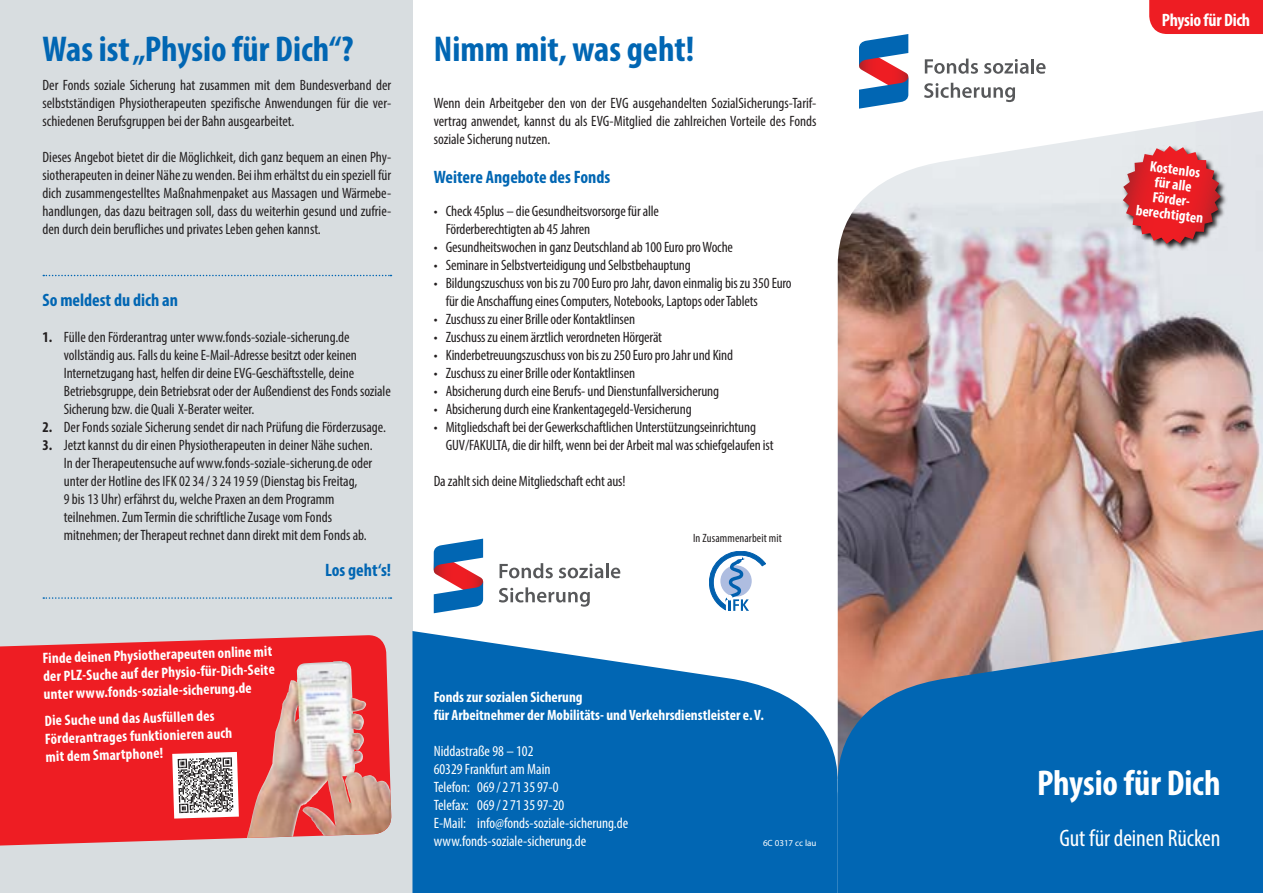
<style>
.page{position:relative;width:1263px;height:893px;background:#fff}
.page>*{position:absolute;margin:0;border:0;box-sizing:border-box;transform-origin:0 0}
._01_Headline_24_28{font:700 condensed 36px "Myriad Pro";color:#0166b3}
.t1{font:700 condensed 36px "Myriad Pro";letter-spacing:-.005em;color:#fff}
.t2{font:condensed 24px "Myriad Pro";letter-spacing:-.005em;color:#fff}
._01_Headline_24_28-2{font:700 condensed 18px "Myriad Pro";color:#0166b3}
._06_Anmelden_Headlin{font:700 condensed 18px "Myriad Pro";color:#0166b3}
._03_Body_fett{font:700 condensed 18px "Myriad Pro";letter-spacing:-.015em;color:#fff}
._06_Anmelden_Los_geh{font:700 condensed 18px "Myriad Pro";color:#0166b3}
._03_Body{font:condensed 15px/18px "Myriad Pro";letter-spacing:-.01em;color:#231f20}
._03_Body-2{font:700 condensed 15px/18px "Myriad Pro";color:#fff}
._03_Body-3{font:condensed 15px "Myriad Pro";color:#fff}
._03_Body_Aufzählung{font:condensed 15px "Myriad Pro";letter-spacing:-.01em;color:#231f20}
._09_Störer_weiß{font:700 condensed 15px/15px "Myriad Pro";color:#fff;text-align:center}
._05_Legende{font:condensed 12px "Myriad Pro";letter-spacing:.01em;color:#231f20}
.t3{font:9px "Myriad Pro";color:#fff}
.s1{font-weight:700}
</style>
<div class="page">
<div style="left:0;top:0;width:412px;height:893px;background:#d8dde0"></div>
<svg style="left:412px;top:631px;width:426px;height:262px;background:#237bbd"></svg>
<img style="left:838px;top:111px;width:425px;height:517px">
<svg style="left:925px;top:59px;width:53px;height:15px"></svg>
<svg style="left:984px;top:59px;width:44px;height:15px"></svg>
<hr style="left:1031px;top:59px;width:3px;height:14px;background:#57585a">
<svg style="left:1036px;top:63px;width:9px;height:11px"></svg>
<svg style="left:924px;top:83px;width:91px;height:19px"></svg>
<svg style="left:859px;top:34px;width:49px;height:75px"></svg>
<svg style="left:838px;top:628px;width:425px;height:265px;background:#1e6eae"></svg>
<svg style="left:500px;top:563px;width:53px;height:15px"></svg>
<svg style="left:559px;top:564px;width:44px;height:14px"></svg>
<hr style="left:606px;top:563px;width:3px;height:15px;background:#57585a">
<svg style="left:611px;top:568px;width:9px;height:10px"></svg>
<svg style="left:499px;top:587px;width:91px;height:20px"></svg>
<svg style="left:434px;top:539px;width:49px;height:74px"></svg>
<svg style="left:709px;top:551px;width:57px;height:60px"></svg>
<svg style="left:1122px;top:145px;width:106px;height:106px;background:#d7dadf"></svg>
<svg style="left:1123px;top:146px;width:97px;height:98px;background:#d94d52"></svg>
<svg style="left:43px;top:275px;width:348px;height:1px"></svg>
<svg style="left:43px;top:597px;width:348px;height:2px"></svg>
<svg style="left:0;top:635px;width:392px;height:211px;background:#ea383c"></svg>
<img style="left:247px;top:661px;width:94px;height:177px">
<div style="left:1149px;top:0;width:114px;height:34px;background:#ee1d23"></div>
<svg style="left:172px;top:752px;width:67px;height:67px;background:#b9a9aa"></svg>
<p class="_01_Headline_24_28" style="left:43px;top:27px;width:312px">Was ist „Physio für Dich“?</p>
<p class="_03_Body" style="left:43px;top:76px;width:350px;text-align:justify">Der Fonds soziale Sicherung hat zusammen mit dem Bundesverband der selbstständigen Physiotherapeuten spezifische Anwendungen für die ver&shy;schiedenen Berufsgruppen bei der Bahn ausgearbeitet.</p>
<p class="_03_Body" style="left:43px;top:148px;width:350px;text-align:justify">Dieses Angebot bietet dir die Möglichkeit, dich ganz bequem an einen Phy&shy;siotherapeuten in deiner Nähe zu wenden. Bei ihm erhältst du ein speziell für dich zusammengestelltes Maßnahmenpaket aus Massagen und Wärmebe&shy;handlungen, das dazu beitragen soll, dass du weiterhin gesund und zufrie&shy;den durch dein berufliches und privates Leben gehen kannst.</p>
<p class="_06_Anmelden_Headlin" style="left:43px;top:289px;width:137px">So meldest du dich an</p>
<p class="_03_Body" style="left:64px;top:328px;width:328px;text-indent:-21px"><span class="s1">1.</span> Fülle den Förderantrag unter www.fonds-soziale-sicherung.de vollständig aus. Falls du keine E-Mail-Adresse besitzt oder keinen Internetzugang hast, helfen dir deine EVG-Geschäftsstelle, deine Betriebsgruppe, dein Betriebsrat oder der Außendienst des Fonds soziale Sicherung bzw. die Quali X-Berater weiter.</p>
<p class="_03_Body" style="left:43px;top:418px;width:345px"><span class="s1">2.</span> Der Fonds soziale Sicherung sendet dir nach Prüfung die Förderzusage.</p>
<p class="_03_Body" style="left:64px;top:436px;width:310px;text-indent:-21px"><span class="s1">3.</span> Jetzt kannst du dir einen Physiotherapeuten in deiner Nähe suchen.<br>In der Therapeutensuche auf www.fonds-soziale-sicherung.de oder unter der Hotline des IFK 0234/3241959 (Dienstag bis Freitag,<br>9 bis 13 Uhr) erfährst du, welche Praxen an dem Programm teilnehmen. Zum Termin die schriftliche Zusage vom Fonds mitnehmen; der Therapeut rechnet dann direkt mit dem Fonds ab.</p>
<p class="_06_Anmelden_Los_geh" style="left:325px;top:559px;width:68px">Los geht‘s!</p>
<p class="_03_Body-2" style="left:42px;top:649px;width:233px;rotate:-2deg">Finde deinen Physiotherapeuten online mit der PLZ-Suche auf der Physio-für-Dich-Seite unter www.fonds-soziale-sicherung.de</p>
<p class="_03_Body-2" style="left:44px;top:712px;width:189px;rotate:-2deg">Die Suche und das Ausfüllen des<br>Förderantrages funktionieren auch mit dem Smartphone!</p>
<p class="_01_Headline_24_28" style="left:434px;top:27px;width:262px">Nimm mit, was geht!</p>
<p class="_03_Body" style="left:434px;top:94px;width:384px;text-align:justify">Wenn dein Arbeitgeber den von der EVG ausgehandelten SozialSicherungs-Tarif&shy;vertrag anwendet, kannst du als EVG-Mitglied die zahlreichen Vorteile des Fonds soziale Sicherung nutzen.</p>
<p class="_01_Headline_24_28-2" style="left:434px;top:166px;width:178px">Weitere Angebote des Fonds</p>
<p class="_03_Body" style="left:446px;top:202px;width:215px;text-indent:-12px">• Check 45plus – die Gesundheitsvorsorge für alle<br>Förderberechtigten ab 45 Jahren</p>
<p class="_03_Body" style="left:434px;top:238px;width:301px">• Gesundheitswochen in ganz Deutschland ab 100 Euro pro Woche</p>
<p class="_03_Body" style="left:434px;top:256px;width:259px">• Seminare in Selbstverteidigung und Selbstbehauptung</p>
<p class="_03_Body" style="left:446px;top:274px;width:347px;text-indent:-12px">• Bildungszuschuss von bis zu 700 Euro pro Jahr, davon einmalig bis zu 350 Euro für die Anschaffung eines Computers, Notebooks, Laptops oder Tablets</p>
<p class="_03_Body" style="left:434px;top:310px;width:203px">• Zuschuss zu einer Brille oder Kontaktlinsen</p>
<p class="_03_Body" style="left:434px;top:328px;width:230px">• Zuschuss zu einem ärztlich verordneten Hörgerät</p>
<p class="_03_Body" style="left:434px;top:346px;width:301px">• Kinderbetreuungszuschuss von bis zu 250 Euro pro Jahr und Kind</p>
<p class="_03_Body" style="left:434px;top:364px;width:203px">• Zuschuss zu einer Brille oder Kontaktlinsen</p>
<p class="_03_Body" style="left:434px;top:382px;width:287px">• Absicherung durch eine Berufs- und Dienstunfallversicherung</p>
<p class="_03_Body" style="left:434px;top:400px;width:259px">• Absicherung durch eine Krankentagegeld-Versicherung</p>
<p class="_03_Body" style="left:446px;top:418px;width:329px;text-indent:-12px">• Mitgliedschaft bei der Gewerkschaftlichen Unterstützungseinrichtung<br>GUV/FAKULTA, die dir hilft, wenn bei der Arbeit mal was schiefgelaufen ist</p>
<p class="_03_Body_Aufzählung" style="left:434px;top:472px;width:193px">Da zahlt sich deine Mitgliedschaft echt aus!</p>
<p class="_05_Legende" style="left:693px;top:531px;width:90px">In Zusammenarbeit mit</p>
<p class="_03_Body-2" style="left:434px;top:688px;width:332px">Fonds zur sozialen Sicherung<br>für Arbeitnehmer der Mobilitäts- und Verkehrsdienstleister e. V.</p>
<p class="_03_Body-3" style="left:434px;top:742px;width:101px">Niddastraße 98 – 102</p>
<p class="_03_Body-3" style="left:434px;top:760px;width:118px">60329 Frankfurt am Main</p>
<p class="_03_Body-3" style="left:434px;top:778px;width:126px">Telefon: 069/2713597-0</p>
<p class="_03_Body-3" style="left:434px;top:796px;width:132px">Telefax: 069/2713597-20</p>
<p class="_03_Body-3" style="left:434px;top:814px;width:196px">E-Mail: info@fonds-soziale-sicherung.de</p>
<p class="_03_Body-3" style="left:434px;top:832px;width:154px">www.fonds-soziale-sicherung.de</p>
<p class="t3" style="left:763px;top:838px;width:55px">6C 0317 cc lau</p>
<p class="_03_Body_fett" style="left:1162px;top:8px;width:90px">Physio für Dich</p>
<p class="_09_Störer_weiß" style="left:1151px;top:158px;width:52px;rotate:7deg">Kostenlos</p>
<p class="_09_Störer_weiß" style="left:1156px;top:174px;width:39px;rotate:7deg">für alle</p>
<p class="_09_Störer_weiß" style="left:1139px;top:187px;width:69px;rotate:7deg">Förder&shy;berechtigten</p>
<p class="t1" style="left:1037px;top:760px;width:185px">Physio für Dich</p>
<p class="t2" style="left:1059px;top:824px;width:163px">Gut für deinen Rücken</p>
</div>
